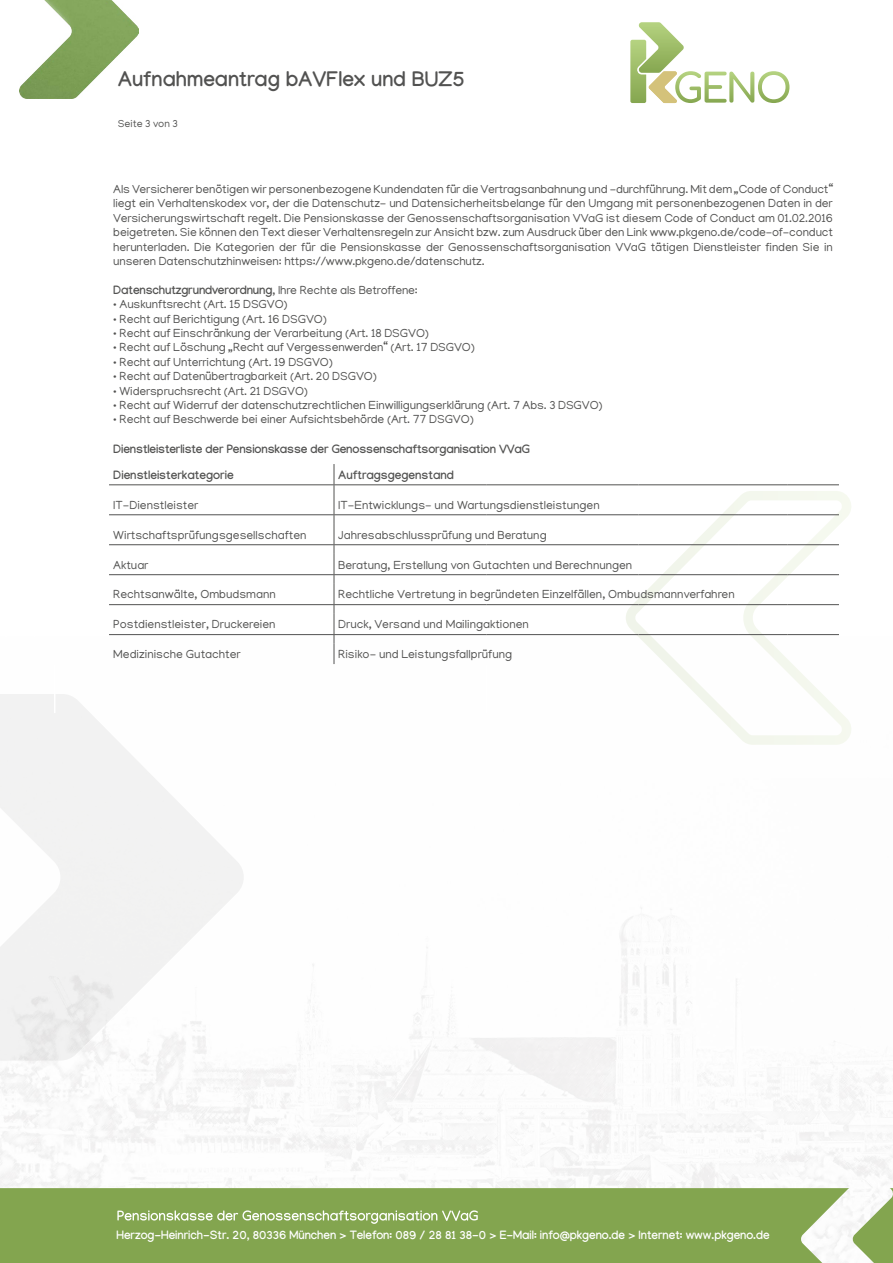
<style>
.page{position:relative;width:893px;height:1263px;background:#fff}
.page>*{position:absolute;margin:0;border:0;box-sizing:border-box;transform-origin:0 0}
.t1{font:700 21px "Manjari";color:#525251}
.t2{font:12px/14.4px "Manjari";letter-spacing:-.01em;color:#525251;text-align:justify}
.t3{font:700 12px/25.2px "Manjari";letter-spacing:-.01em;color:#525251}
.t4{font:700 12px "Manjari";color:#fff}
.t5{font:10.5px "Manjari";color:#525251}
.s1{font-weight:400}
</style>
<div class="page">
<svg style="left:630px;top:22px;width:159px;height:81px"></svg>
<div style="left:0;top:1188px;width:849px;height:75px;background:#83a54f"></div>
<svg style="left:852px;top:1188px;width:41px;height:75px"></svg>
<svg style="left:117px;top:1210px;width:361px;height:14px;background:#a1bb7a"></svg>
<svg style="left:626px;top:491px;width:225px;height:254px"></svg>
<img style="left:20px;top:0;width:119px;height:98px">
<svg style="left:334px;top:464px;width:1px;height:200px"></svg>
<hr style="left:109px;top:484px;width:225px;height:1px;background:#525251">
<hr style="left:334px;top:484px;width:152px;height:1px;background:#525251">
<hr style="left:486px;top:484px;width:153px;height:1px;background:#525251">
<hr style="left:639px;top:484px;width:99px;height:1px;background:#525251">
<hr style="left:738px;top:484px;width:50px;height:1px;background:#525251">
<hr style="left:788px;top:484px;width:51px;height:1px;background:#525251">
<hr style="left:109px;top:514px;width:225px;height:1px;background:#525251">
<hr style="left:334px;top:514px;width:152px;height:1px;background:#525251">
<hr style="left:486px;top:514px;width:153px;height:1px;background:#525251">
<hr style="left:639px;top:514px;width:99px;height:1px;background:#525251">
<hr style="left:738px;top:514px;width:50px;height:1px;background:#525251">
<hr style="left:788px;top:514px;width:51px;height:1px;background:#525251">
<hr style="left:109px;top:544px;width:225px;height:1px;background:#525251">
<hr style="left:334px;top:544px;width:152px;height:1px;background:#525251">
<hr style="left:486px;top:544px;width:153px;height:1px;background:#525251">
<hr style="left:639px;top:544px;width:99px;height:1px;background:#525251">
<hr style="left:738px;top:544px;width:50px;height:1px;background:#525251">
<hr style="left:788px;top:544px;width:51px;height:1px;background:#525251">
<hr style="left:109px;top:574px;width:225px;height:1px;background:#525251">
<hr style="left:334px;top:574px;width:152px;height:1px;background:#525251">
<hr style="left:486px;top:574px;width:153px;height:1px;background:#525251">
<hr style="left:639px;top:574px;width:99px;height:1px;background:#525251">
<hr style="left:738px;top:574px;width:50px;height:1px;background:#525251">
<hr style="left:788px;top:574px;width:51px;height:1px;background:#525251">
<hr style="left:109px;top:604px;width:225px;height:1px;background:#525251">
<hr style="left:334px;top:604px;width:152px;height:1px;background:#525251">
<hr style="left:486px;top:604px;width:153px;height:1px;background:#525251">
<hr style="left:639px;top:604px;width:99px;height:1px;background:#525251">
<hr style="left:738px;top:604px;width:50px;height:1px;background:#525251">
<hr style="left:788px;top:604px;width:51px;height:1px;background:#525251">
<hr style="left:109px;top:634px;width:225px;height:1px;background:#525251">
<hr style="left:334px;top:634px;width:152px;height:1px;background:#525251">
<hr style="left:486px;top:634px;width:153px;height:1px;background:#525251">
<hr style="left:639px;top:634px;width:99px;height:1px;background:#525251">
<hr style="left:738px;top:634px;width:50px;height:1px;background:#525251">
<hr style="left:788px;top:634px;width:51px;height:1px;background:#525251">
<hr style="left:54px;top:664px;width:2px;height:49px;background:#fff">
<h1 class="t1" style="left:118px;top:67px;width:348px">Aufnahmeantrag bAVFlex und BUZ5</h1>
<p class="t5" style="left:118px;top:117px;width:62px">Seite 3 von 3</p>
<p class="t2" style="left:113px;top:182px;width:721px">Als Versicherer benötigen wir personenbezogene Kundendaten für die Vertragsanbahnung und -durchführung. Mit dem „Code of Conduct“ liegt ein Verhaltenskodex vor, der die Datenschutz- und Datensicherheitsbelange für den Umgang mit personenbezogenen Daten in der Versicherungswirtschaft regelt. Die Pensionskasse der Genossenschaftsorganisation VVaG ist diesem Code of Conduct am 01.02.2016 beigetreten. Sie können den Text dieser Verhaltensregeln zur Ansicht bzw. zum Ausdruck über den Link www.pkgeno.de/code-of-conduct herunterladen. Die Kategorien der für die Pensionskasse der Genossenschaftsorganisation VVaG tätigen Dienstleister finden Sie in unseren Datenschutzhinweisen: https://www.pkgeno.de/datenschutz.</p>
<p class="t3" style="left:113px;top:277px;width:306px">Datenschutzgrundverordnung<span class="s1">, Ihre Rechte als Betroffene:</span></p>
<p class="t2" style="left:113px;top:297px;width:176px">• Auskunftsrecht (Art. 15 DSGVO)</p>
<p class="t2" style="left:113px;top:311px;width:215px">• Recht auf Berichtigung (Art. 16 DSGVO)</p>
<p class="t2" style="left:113px;top:326px;width:317px">• Recht auf Einschränkung der Verarbeitung (Art. 18 DSGVO)</p>
<p class="t2" style="left:113px;top:340px;width:363px">• Recht auf Löschung „Recht auf Vergessenwerden“ (Art. 17 DSGVO)</p>
<p class="t2" style="left:113px;top:354px;width:221px">• Recht auf Unterrichtung (Art. 19 DSGVO)</p>
<p class="t2" style="left:113px;top:369px;width:265px">• Recht auf Datenübertragbarkeit (Art. 20 DSGVO)</p>
<p class="t2" style="left:113px;top:383px;width:196px">• Widerspruchsrecht (Art. 21 DSGVO)</p>
<p class="t2" style="left:113px;top:398px;width:491px">• Recht auf Widerruf der datenschutzrechtlichen Einwilligungserklärung (Art. 7 Abs. 3 DSGVO)</p>
<p class="t2" style="left:113px;top:412px;width:362px">• Recht auf Beschwerde bei einer Aufsichtsbehörde (Art. 77 DSGVO)</p>
<p class="t3" style="left:113px;top:437px;width:418px">Dienstleisterliste der Pensionskasse der Genossenschaftsorganisation VVaG<br>Dienstleisterkategorie</p>
<p class="t3" style="left:338px;top:462px;width:117px">Auftragsgegenstand</p>
<p class="t2" style="left:113px;top:497px;width:87px">IT-Dienstleister</p>
<p class="t2" style="left:338px;top:497px;width:263px">IT-Entwicklungs- und Wartungsdienstleistungen</p>
<p class="t2" style="left:113px;top:527px;width:195px">Wirtschaftsprüfungsgesellschaften</p>
<p class="t2" style="left:338px;top:527px;width:210px">Jahresabschlussprüfung und Beratung</p>
<p class="t2" style="left:113px;top:557px;width:37px">Aktuar</p>
<p class="t2" style="left:338px;top:557px;width:296px">Beratung, Erstellung von Gutachten und Berechnungen</p>
<p class="t2" style="left:113px;top:587px;width:164px">Rechtsanwälte, Ombudsmann</p>
<p class="t2" style="left:338px;top:587px;width:398px">Rechtliche Vertretung in begründeten Einzelfällen, Ombudsmannverfahren</p>
<p class="t2" style="left:113px;top:617px;width:164px">Postdienstleister, Druckereien</p>
<p class="t2" style="left:338px;top:617px;width:192px">Druck, Versand und Mailingaktionen</p>
<p class="t2" style="left:113px;top:647px;width:129px">Medizinische Gutachter</p>
<p class="t2" style="left:338px;top:647px;width:175px">Risiko- und Leistungsfallprüfung</p>
<p class="t4" style="left:117px;top:1227px;width:654px">Herzog-Heinrich-Str. 20, 80336 München &gt; Telefon: 089 / 28 81 38-0 &gt; E-Mail: info@pkgeno.de &gt; Internet: www.pkgeno.de</p>
</div>
